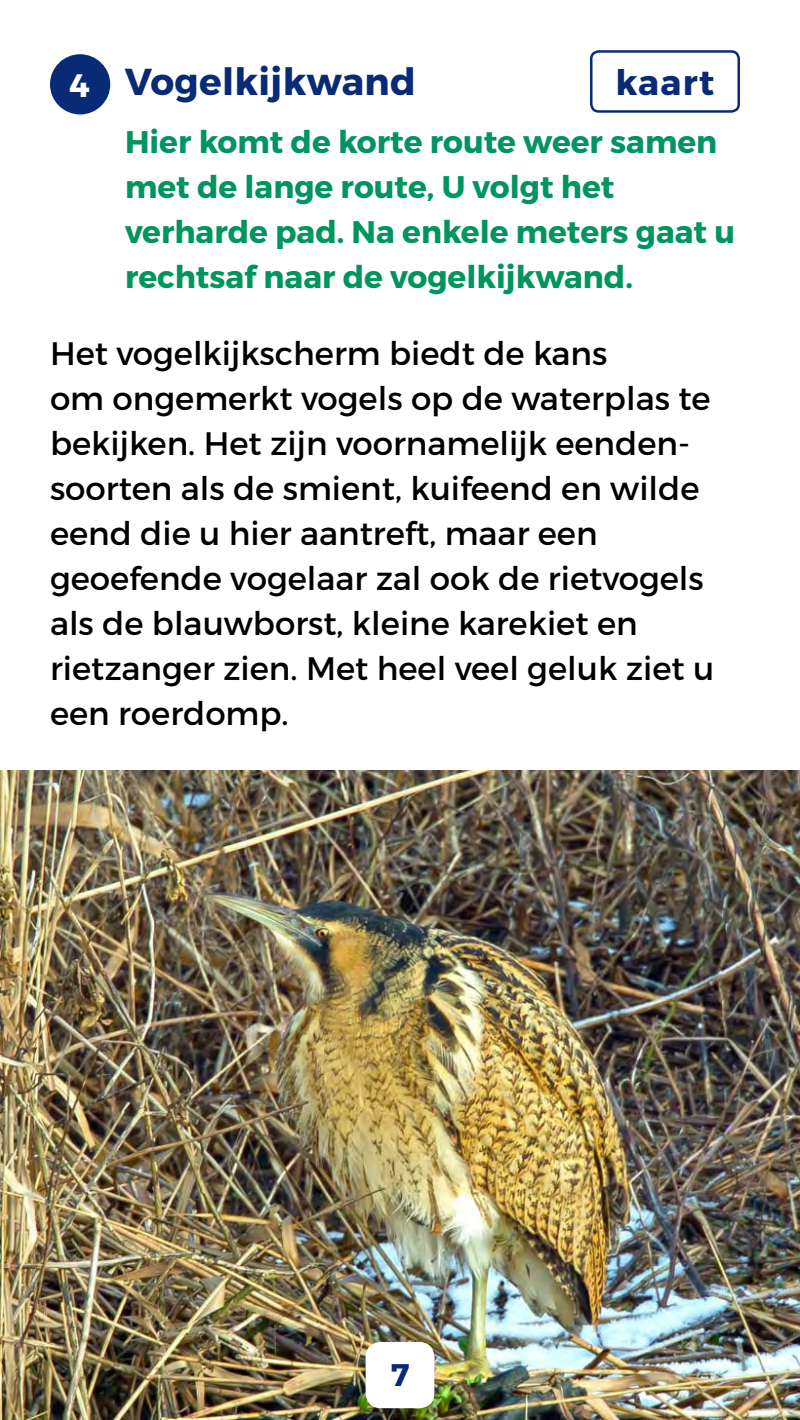
<style>
.page{position:relative;width:800px;height:1420px;background:#fff}
.page>*{position:absolute;margin:0;border:0;box-sizing:border-box;transform-origin:0 0}
.t1{font:700 37.5px "Montserrat";letter-spacing:.01em;color:#092b75}
.t2{font:700 35px "Montserrat";letter-spacing:.04em;color:#092b75}
.t3{font:32.5px/45px "Montserrat";color:#000}
.t4{font:700 31.25px/45px "Montserrat";color:#00945f}
.t5{font:700 31.25px "Montserrat";color:#092b75}
.s1{font-size:32.5px;color:#fff}
</style>
<div class="page">
<div style="left:50px;top:54px;width:60px;height:60px;background:#092b75;border-radius:50%"></div>
<div style="left:590px;top:50px;width:150px;height:63px;border:2px solid #092b75;border-radius:8px"></div>
<img style="left:0;top:770px;width:800px;height:650px">
<div style="left:366px;top:1342px;width:68px;height:66px;background:#fff;border-radius:15px"></div>
<p class="t1" style="left:69px;top:58px;width:348px"><span class="s1">4</span> Vogelkijkwand</p>
<p class="t2" style="left:615px;top:61px;width:101px">kaart</p>
<p class="t4" style="left:125px;top:119px;width:612px">Hier komt de korte route weer samen met de lange route, U volgt het verharde pad. Na enkele meters gaat u rechtsaf naar de vogelkijkwand.</p>
<p class="t3" style="left:50px;top:331px;width:666px">Het vogelkijkscherm biedt de kans<br>om ongemerkt vogels op de waterplas te bekijken. Het zijn voornamelijk eenden&shy;soorten als de smient, kuifeend en wilde eend die u hier aantreft, maar een geoefende vogelaar zal ook de rietvogels als de blauwborst, kleine karekiet en rietzanger zien. Met heel veel geluk ziet u een roerdomp.</p>
<p class="t5" style="left:391px;top:1355px;width:20px">7</p>
</div>
